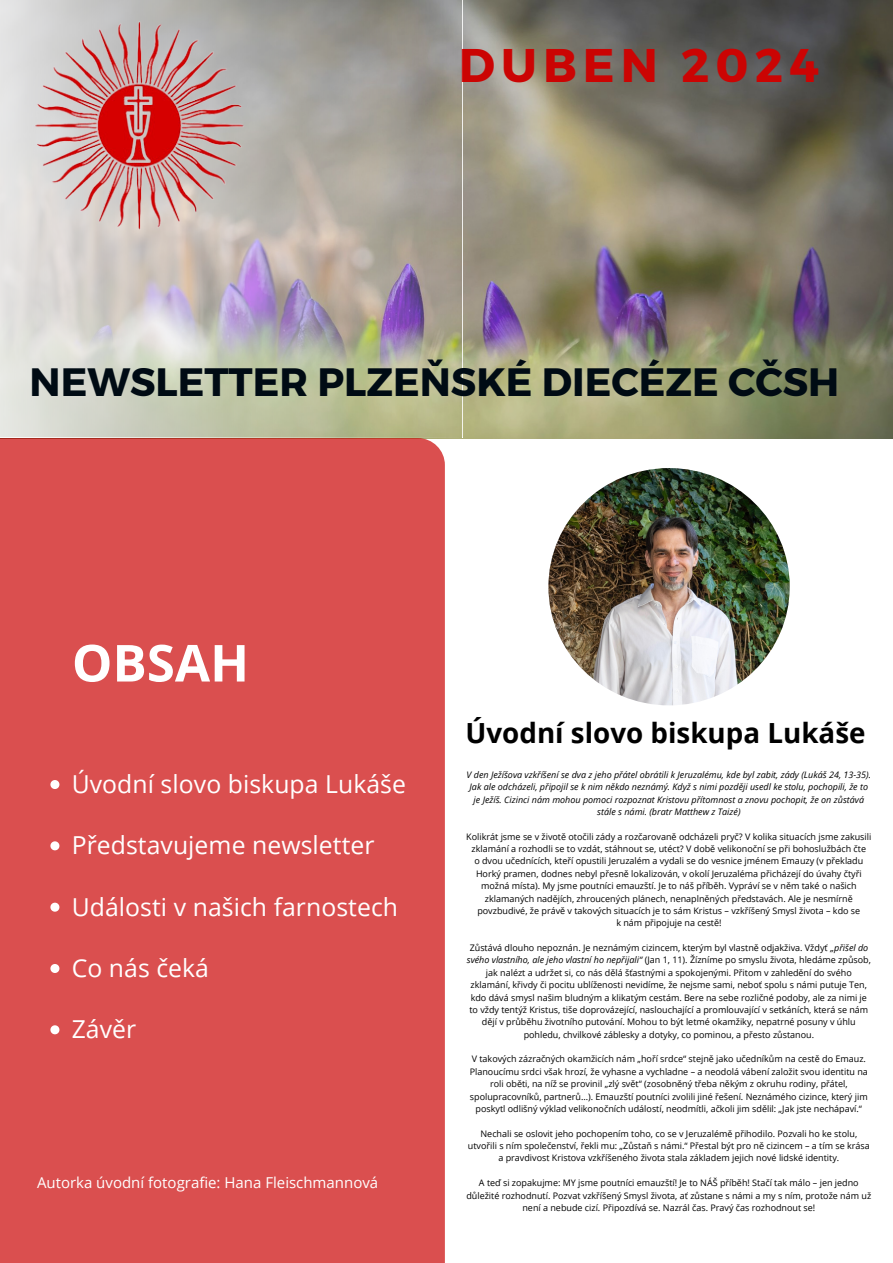
<style>
.page{position:relative;width:893px;height:1263px;background:#fff}
.page>*{position:absolute;margin:0;border:0;box-sizing:border-box;transform-origin:0 0}
.t1{font:700 51px "Open Sans";color:#fff}
.t2{font:700 47.17px "Montserrat";letter-spacing:.13em;color:#cb0403}
.t3{font:700 39.53px "Montserrat";color:#000b14}
.t4{font:700 27.75px "Open Sans";color:#000}
.t5{font:24.75px "Open Sans";letter-spacing:.005em;color:#fff}
.t6{font:15px "Open Sans";color:#fff}
.t7{font:9px/12.4px "Open Sans";color:#000;text-align:center}
.t8{font:italic 9px/12.4px "Open Sans";color:#000;text-align:center}
.s1{font-style:italic}
</style>
<div class="page">
<img style="left:462px;top:0;width:431px;height:438px">
<div style="left:0;top:438px;width:445px;height:825px;background:#da4f4f"></div>
<svg style="left:0;top:0;width:462px;height:438px;background:#bab6ae"></svg>
<img style="left:30px;top:15px;width:219px;height:220px">
<img style="left:548px;top:468px;width:241px;height:237px;border-radius:50%">
<svg style="left:50px;top:780px;width:9px;height:9px"></svg>
<svg style="left:50px;top:841px;width:9px;height:9px"></svg>
<svg style="left:50px;top:903px;width:9px;height:9px"></svg>
<svg style="left:50px;top:964px;width:9px;height:9px"></svg>
<svg style="left:50px;top:1025px;width:9px;height:9px"></svg>
<p class="t2" style="left:459px;top:35px;width:362px">DUBEN 2024</p>
<h1 class="t3" style="left:30px;top:357px;width:811px">NEWSLETTER PLZEŇSKÉ DIECÉZE CČSH</h1>
<h2 class="t1" style="left:72px;top:627px;width:179px">OBSAH</h2>
<h1 class="t5" style="left:72px;top:766px;width:336px">Úvodní slovo biskupa Lukáše</h1>
<p class="t5" style="left:72px;top:828px;width:304px">Představujeme newsletter</p>
<p class="t5" style="left:72px;top:889px;width:328px">Události v našich farnostech</p>
<p class="t5" style="left:72px;top:950px;width:139px">Co nás čeká</p>
<p class="t5" style="left:72px;top:1012px;width:66px">Závěr</p>
<p class="t6" style="left:37px;top:1172px;width:343px">Autorka úvodní fotografie: Hana Fleischmannová</p>
<p class="t4" style="left:465px;top:713px;width:401px">Úvodní slovo biskupa Lukáše</p>
<h5 class="t8" style="left:466px;top:768px;width:406px">V den Ježíšova vzkříšení se dva z jeho přátel obrátili k Jeruzalému, kde byl zabit, zády (Lukáš 24, 13-35).<br>Jak ale odcházeli, připojil se k nim někdo neznámý. Když s nimi později usedl ke stolu, pochopili, že to je Ježíš. Cizinci nám mohou pomoci rozpoznat Kristovu přítomnost a znovu pochopit, že on zůstává stále s námi. (bratr Matthew z Taizé)</h5>
<p class="t7" style="left:466px;top:830px;width:406px">Kolikrát jsme se v životě otočili zády a rozčarovaně odcházeli pryč? V kolika situacích jsme zakusili zklamání a rozhodli se to vzdát, stáhnout se, utéct? V době velikonoční se při bohoslužbách čte</p>
<h3 class="t7" style="left:474px;top:855px;width:390px">o dvou učednících, kteří opustili Jeruzalém a vydali se do vesnice jménem Emauzy (v překladu Horký pramen, dodnes nebyl přesně lokalizován, v okolí Jeruzaléma přicházejí do úvahy čtyři možná místa). My jsme poutníci emauzští. Je to náš příběh. Vypráví se v něm také o našich zklamaných nadějích, zhroucených plánech, nenaplněných představách. Ale je nesmírně povzbudivé, že právě v takových situacích je to sám Kristus – vzkříšený Smysl života – kdo se</h3>
<p class="t7" style="left:616px;top:916px;width:107px">k nám připojuje na cestě!</p>
<p class="t7" style="left:467px;top:941px;width:405px">Zůstává dlouho nepoznán. Je neznámým cizincem, kterým byl vlastně odjakživa. Vždyť <span class="s1">„přišel do svého vlastního, ale jeho vlastní ho nepřijali“</span> (Jan 1, 11). Žízníme po smyslu života, hledáme způsob, jak nalézt a udržet si, co nás dělá šťastnými a spokojenými. Přitom v zahledění do svého zklamání, křivdy či pocitu ublíženosti nevidíme, že nejsme sami, neboť spolu s námi putuje Ten, kdo dává smysl našim bludným a klikatým cestám. Bere na sebe rozličné podoby, ale za nimi je to vždy tentýž Kristus, tiše doprovázející, naslouchající a promlouvající v setkáních, která se nám dějí v průběhu životního putování. Mohou to být letmé okamžiky, nepatrné posuny v úhlu pohledu, chvilkové záblesky a dotyky, co pominou, a přesto zůstanou.</p>
<p class="t7" style="left:470px;top:1053px;width:400px">V takových zázračných okamžicích nám „hoří srdce“ stejně jako učedníkům na cestě do Emauz.<br>Planoucímu srdci však hrozí, že vyhasne a vychladne – a neodolá vábení založit svou identitu na roli oběti, na níž se provinil „zlý svět“ (zosobněný třeba někým z okruhu rodiny, přátel, spolupracovníků, partnerů...). Emauzští poutníci zvolili jiné řešení. Neznámého cizince, který jim poskytl odlišný výklad velikonočních událostí, neodmítli, ačkoli jim sdělil: „Jak jste nechápaví.“</p>
<p class="t7" style="left:468px;top:1127px;width:403px">Nechali se oslovit jeho pochopením toho, co se v Jeruzalémě přihodilo. Pozvali ho ke stolu, utvořili s ním společenství, řekli mu: „Zůstaň s námi.“ Přestal být pro ně cizincem – a tím se krása a pravdivost Kristova vzkříšeného života stala základem jejich nové lidské identity.</p>
<p class="t7" style="left:466px;top:1176px;width:406px">A teď si zopakujme: MY jsme poutníci emauzští! Je to NÁŠ příběh! Stačí tak málo – jen jedno důležité rozhodnutí. Pozvat vzkříšený Smysl života, ať zůstane s námi a my s ním, protože nám už není a nebude cizí. Připozdívá se. Nazrál čas. Pravý čas rozhodnout se!</p>
</div>
